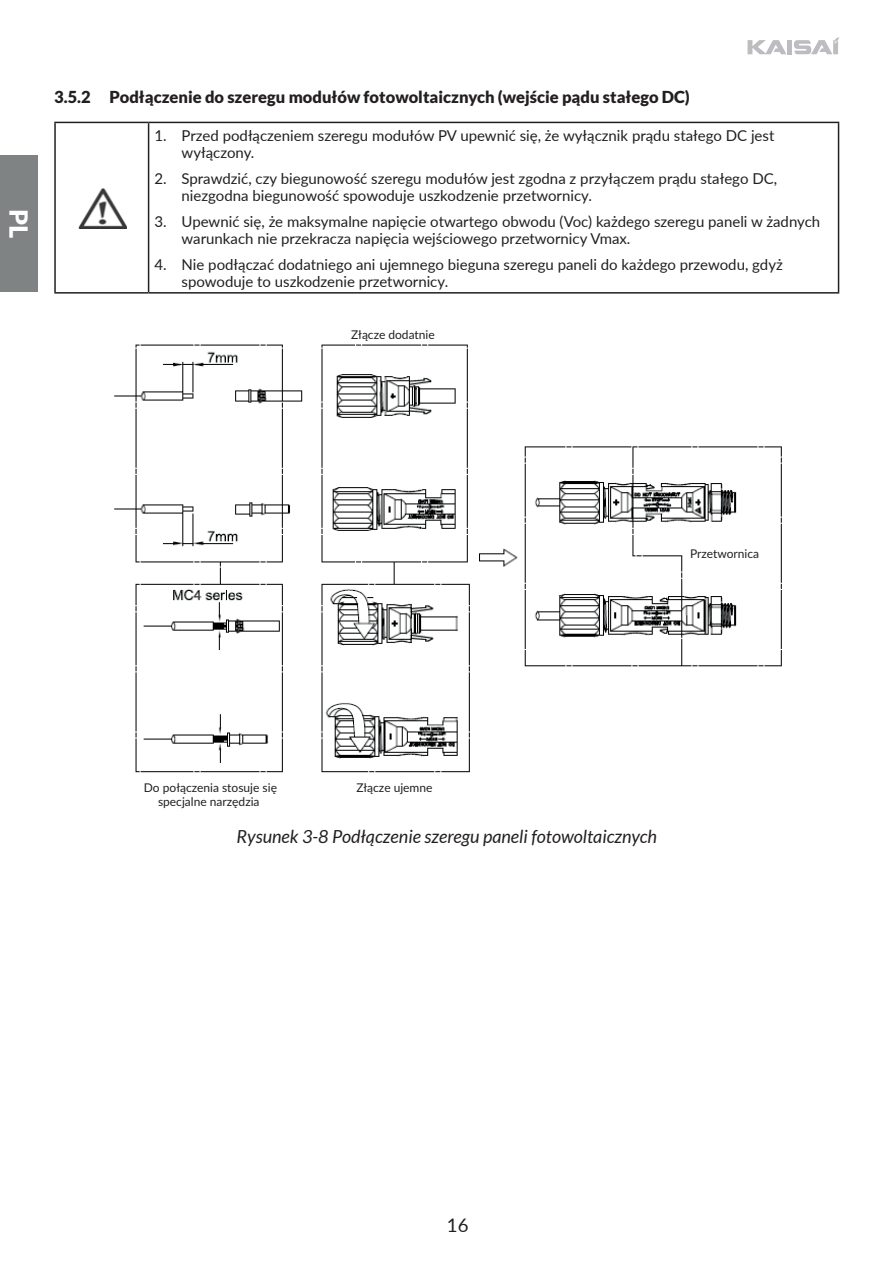
<style>
.page{position:relative;width:892px;height:1263px;background:#fff}
.page>*{position:absolute;margin:0;border:0;box-sizing:border-box;transform-origin:0 0}
.t1{font:900 24.9px "Lato";color:#fff}
.t2{font:18.75px "Lato";color:#231f20}
.t3{font:italic 18px "Lato";color:#231f20}
.t4{font:900 16.5px "Lato";color:#231f20}
.t5{font:15px/17.2px "Lato";color:#231f20}
.t6{font:12px "Lato";color:#231f20}
</style>
<div class="page">
<svg style="left:747px;top:40px;width:39px;height:14px"></svg>
<div style="left:787px;top:40px;width:5px;height:14px;background:#bcbdc0"></div>
<svg style="left:794px;top:37px;width:45px;height:17px"></svg>
<hr style="left:54px;top:122px;width:95px;height:1px;background:#231f20">
<hr style="left:54px;top:123px;width:2px;height:169px;background:#231f20">
<hr style="left:149px;top:122px;width:690px;height:1px;background:#231f20">
<hr style="left:148px;top:123px;width:1px;height:169px;background:#231f20">
<hr style="left:838px;top:123px;width:1px;height:169px;background:#231f20">
<hr style="left:54px;top:292px;width:95px;height:1px;background:#231f20">
<hr style="left:149px;top:292px;width:690px;height:1px;background:#231f20">
<img style="left:79px;top:188px;width:47px;height:40px">
<img style="left:114px;top:344px;width:668px;height:429px">
<div style="left:689px;top:545px;width:68px;height:18px;background:#fff"></div>
<div style="left:0;top:155px;width:38px;height:136px;background:#7f8384"></div>
<h1 class="t1" style="left:37px;top:209px;width:30px;rotate:90deg">PL</h1>
<p class="t4" style="left:54px;top:87px;width:637px">3.5.2 Podłączenie do szeregu modułów fotowoltaicznych (wejście pądu stałego DC)</p>
<p class="t5" style="left:182px;top:126px;width:594px;text-indent:-27px">1. Przed podłączeniem szeregu modułów PV upewnić się, że wyłącznik prądu stałego DC jest wyłączony.</p>
<p class="t5" style="left:182px;top:169px;width:597px;text-indent:-27px">2. Sprawdzić, czy biegunowość szeregu modułów jest zgodna z przyłączem prądu stałego DC, niezgodna biegunowość spowoduje uszkodzenie przetwornicy.</p>
<p class="t5" style="left:182px;top:212px;width:640px;text-indent:-27px">3. Upewnić się, że maksymalne napięcie otwartego obwodu (Voc) każdego szeregu paneli w żadnych warunkach nie przekracza napięcia wejściowego przetwornicy Vmax.</p>
<p class="t5" style="left:182px;top:255px;width:603px;text-indent:-27px">4. Nie podłączać dodatniego ani ujemnego bieguna szeregu paneli do każdego przewodu, gdyż spowoduje to uszkodzenie przetwornicy.</p>
<p class="t6" style="left:351px;top:325px;width:85px">Złącze dodatnie</p>
<p class="t6" style="left:690px;top:545px;width:71px">Przetwornica</p>
<p class="t6" style="left:144px;top:779px;width:135px">Do połączenia stosuje się</p>
<p class="t6" style="left:356px;top:779px;width:78px">Złącze ujemne</p>
<p class="t6" style="left:158px;top:793px;width:103px">specjalne narzędzia</p>
<p class="t3" style="left:236px;top:826px;width:422px">Rysunek 3-8 Podłączenie szeregu paneli fotowoltaicznych</p>
<p class="t2" style="left:447px;top:1211px;width:23px">16</p>
</div>
